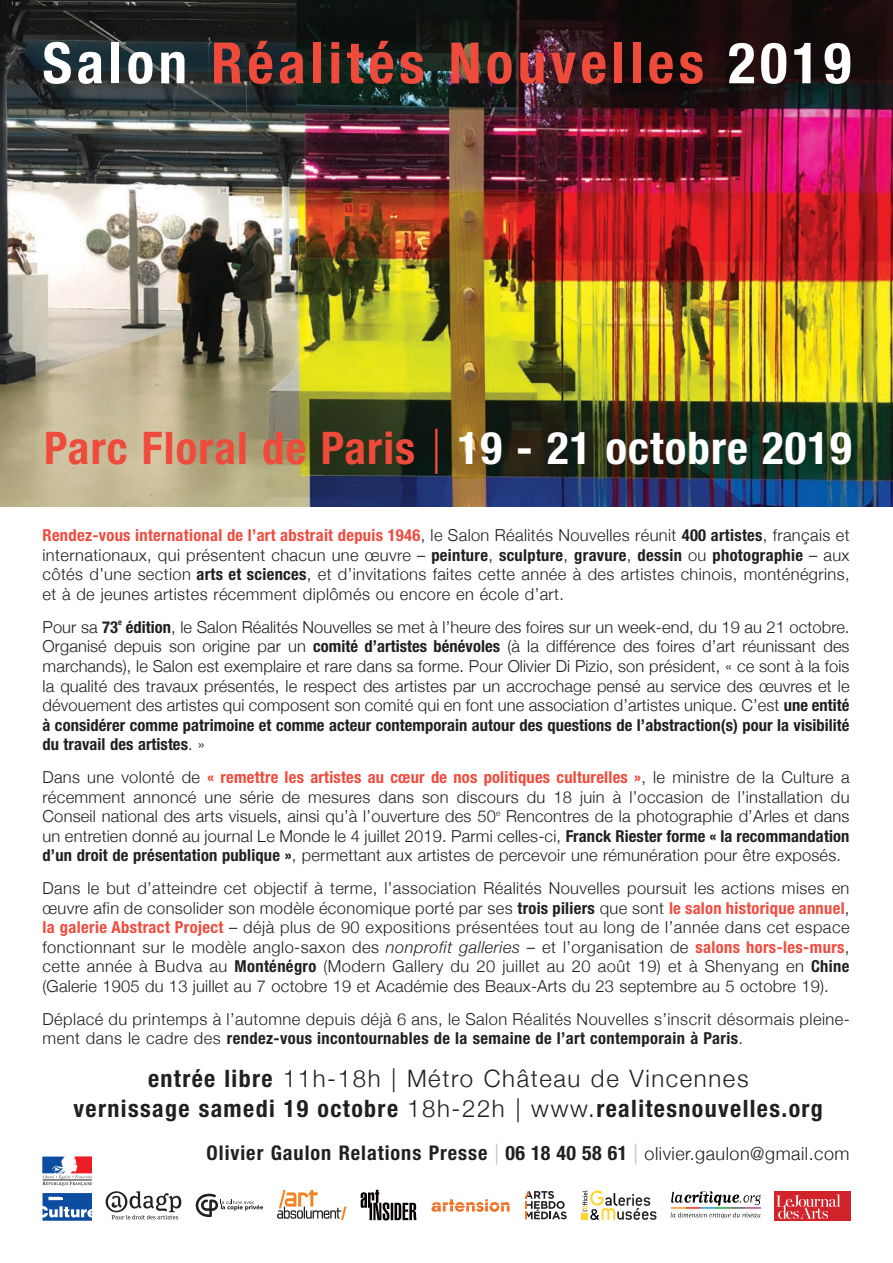
<style>
.page{position:relative;width:893px;height:1263px;background:#fff}
.page>*{position:absolute;margin:0;border:0;box-sizing:border-box;transform-origin:0 0}
.t1{font:700 condensed 57px "Helvetica Neue";letter-spacing:.08em;color:#ef4b3d}
.t2{font:700 condensed 45px "Helvetica Neue";letter-spacing:.025em;color:#ef4b3d}
.t3{font:700 condensed 24px/30px "Helvetica Neue";letter-spacing:.06em;color:#231f20;text-align:center}
.t4{font:700 condensed 20.25px "Helvetica Neue";letter-spacing:.05em;color:#231f20}
.t5{font:300 16.5px/19.5px "Helvetica Neue";letter-spacing:.01em;color:#231f20;text-align:justify}
.t6{font:300 16.5px/19.5px "Helvetica Neue";letter-spacing:.03em;color:#231f20}
.t7{font:700 condensed 8.25px "Helvetica Neue";color:#231f20}
.s1{color:#fff}
.s2{font-weight:300;font-stretch:normal}
.s3{font-weight:700;font-stretch:condensed;color:#ef4b3d}
.s4{font-weight:700;font-stretch:condensed}
.s5{font-style:italic}
.s6{font-weight:300;font-stretch:normal;font-size:21px;color:#bcbdc0}
.s7{font-size:19.95px}
.s8{font-weight:300;font-stretch:normal;font-size:18px}
</style>
<div class="page">
<svg style="left:106px;top:1191px;width:75px;height:28px"></svg>
<svg style="left:196px;top:1194px;width:67px;height:23px"></svg>
<img style="left:0;top:0;width:893px;height:506px">
<svg style="left:43px;top:1157px;width:49px;height:29px"></svg>
<svg style="left:43px;top:1193px;width:49px;height:27px"></svg>
<svg style="left:582px;top:1190px;width:74px;height:30px"></svg>
<svg style="left:525px;top:1191px;width:42px;height:28px"></svg>
<svg style="left:671px;top:1191px;width:90px;height:28px"></svg>
<div style="left:774px;top:1191px;width:76px;height:29px;background:#d1232a"></div>
<svg style="left:776px;top:1194px;width:64px;height:25px"></svg>
<svg style="left:431px;top:1199px;width:79px;height:13px"></svg>
<svg style="left:277px;top:1190px;width:69px;height:30px"></svg>
<svg style="left:361px;top:1190px;width:55px;height:30px"></svg>
<h1 class="t1" style="left:43px;top:16px;width:810px"><span class="s1">Salon</span> Réalités Nouvelles <span class="s1">2019</span></h1>
<h2 class="t2" style="left:44px;top:411px;width:809px">Parc Floral de Paris <span class="s2">|</span> <span class="s1">19 - 21 octobre 2019</span></h2>
<p class="t5" style="left:43px;top:525px;width:808px"><span class="s3">Rendez-vous international de l’art abstrait depuis 1946</span>, le Salon Réalités Nouvelles réunit <span class="s4">400 artistes</span>, français et internationaux, qui présentent chacun une œuvre – <span class="s4">peinture</span>, <span class="s4">sculpture</span>, <span class="s4">gravure</span>, <span class="s4">dessin</span> ou <span class="s4">photographie</span> – aux côtés d’une section <span class="s4">arts et sciences</span>, et d’invitations faites cette année à des artistes chinois, monténégrins, et à de jeunes artistes récemment diplômés ou encore en école d’art.</p>
<p class="t5" style="left:43px;top:617px;width:77px">Pour sa <span class="s4">73</span></p>
<p class="t7" style="left:118px;top:615px;width:5px">e</p>
<p class="t5" style="left:43px;top:617px;width:808px;text-indent:83px"><span class="s4">édition</span>, le Salon Réalités Nouvelles se met à l’heure des foires sur un week-end, du 19 au 21 octobre.<br>Organisé depuis son origine par un <span class="s4">comité d’artistes bénévoles</span> (à la différence des foires d’art réunissant des marchands), le Salon est exemplaire et rare dans sa forme. Pour Olivier Di Pizio, son président, « ce sont à la fois la qualité des travaux présentés, le respect des artistes par un accrochage pensé au service des œuvres et le dévouement des artistes qui composent son comité qui en font une association d’artistes unique. C’est <span class="s4">une entité à considérer comme patrimoine et comme acteur contemporain autour des questions de l’abstraction(s) pour la visibilité du travail des artistes</span>. »</p>
<p class="t5" style="left:43px;top:767px;width:808px">Dans une volonté de <span class="s3">« remettre les artistes au cœur de nos politiques culturelles »</span>, le ministre de la Culture a récemment annoncé une série de mesures dans son discours du 18 juin à l’occasion de l’installation du Conseil national des arts visuels, ainsi qu’à l’ouverture des 50<sup>e</sup> Rencontres de la photographie d’Arles et dans un entretien donné au journal Le Monde le 4 juillet 2019. Parmi celles-ci, <span class="s4">Franck Riester forme « la recommandation d’un droit de présentation publique »</span>, permettant aux artistes de percevoir une rémunération pour être exposés.</p>
<p class="t5" style="left:42px;top:878px;width:809px">Dans le but d’atteindre cet objectif à terme, l’association Réalités Nouvelles poursuit les actions mises en œuvre afin de consolider son modèle économique porté par ses <span class="s4">trois piliers</span> que sont <span class="s3">le salon historique annuel</span>, <span class="s3">la galerie Abstract Project</span> – déjà plus de 90 expositions présentées tout au long de l’année dans cet espace fonctionnant sur le modèle anglo-saxon des <span class="s5">nonprofit galleries</span> – et l’organisation de <span class="s3">salons hors-les-murs</span>, cette année à Budva au <span class="s4">Monténégro</span> (Modern Gallery du 20 juillet au 20 août 19) et à Shenyang en <span class="s4">Chine </span>(Galerie 1905 du 13 juillet au 7 octobre 19 et Académie des Beaux-Arts du 23 septembre au 5 octobre 19).</p>
<p class="t6" style="left:42px;top:1008px;width:809px">Déplacé du printemps à l’automne depuis déjà 6 ans, le Salon Réalités Nouvelles s’inscrit désormais pleine&shy;ment dans le cadre des <span class="s4">rendez-vous incontournables de la semaine de l’art contemporain à Paris</span>.</p>
<h3 class="t3" style="left:74px;top:1062px;width:751px">entrée libre <span class="s2">11h-18h | Métro Château de Vincennes<br></span>vernissage samedi 19 octobre <span class="s2">18h-22h | www.</span>realitesnouvelles.org</h3>
<p class="t4" style="left:207px;top:1135px;width:644px">Olivier Gaulon Relations Presse <span class="s6">|</span> <span class="s7">06 18 40 58 61</span> <span class="s6">|</span> <span class="s8">olivier.gaulon@gmail.com</span></p>
</div>
